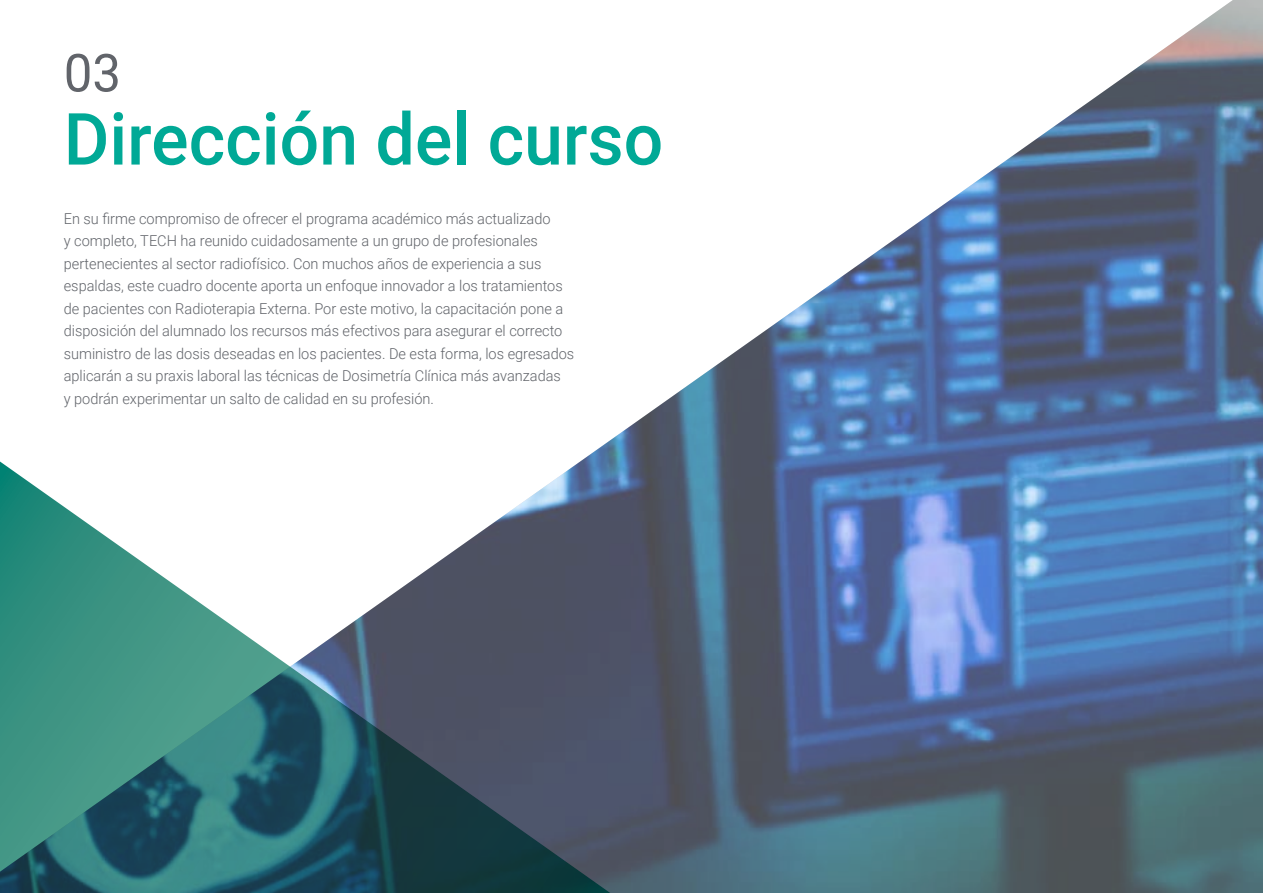
<style>
.page{position:relative;width:1263px;height:893px;background:#fff}
.page>*{position:absolute;margin:0;border:0;box-sizing:border-box;transform-origin:0 0}
.t1{font:500 72px "Roboto";color:#00a996}
.t2{font:52.5px "Roboto";color:#61646a}
.t3{font:300 15px/22.5px "Roboto";color:#61646a}
</style>
<div class="page">
<img style="left:602px;top:0;width:661px;height:893px">
<svg style="left:0;top:446px;width:640px;height:447px"></svg>
<h2 class="t2" style="left:64px;top:36px;width:59px">03</h2>
<h1 class="t1" style="left:64px;top:89px;width:601px">Dirección del curso</h1>
<p class="t3" style="left:64px;top:207px;width:512px">En su firme compromiso de ofrecer el programa académico más actualizado<br>y completo, TECH ha reunido cuidadosamente a un grupo de profesionales pertenecientes al sector radiofísico. Con muchos años de experiencia a sus espaldas, este cuadro docente aporta un enfoque innovador a los tratamientos de pacientes con Radioterapia Externa. Por este motivo, la capacitación pone a disposición del alumnado los recursos más efectivos para asegurar el correcto suministro de las dosis deseadas en los pacientes. De esta forma, los egresados aplicarán a su praxis laboral las técnicas de Dosimetría Clínica más avanzadas<br>y podrán experimentar un salto de calidad en su profesión.</p>
</div>
